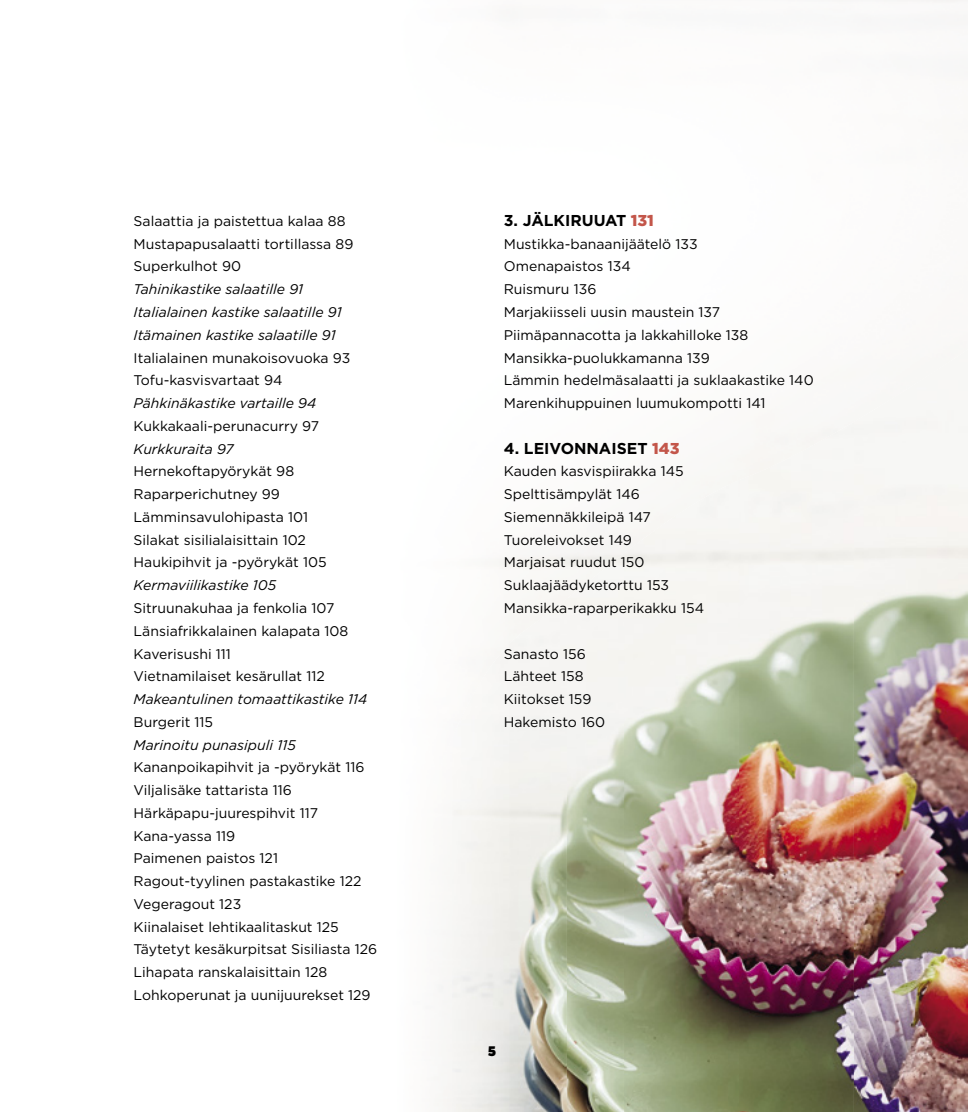
<style>
.page{position:relative;width:968px;height:1112px;background:#fff}
.page>*{position:absolute;margin:0;border:0;box-sizing:border-box;transform-origin:0 0}
.t1{font:700 15.75px "Gotham";color:#000}
.t2{font:14px/22.8px "Gotham";color:#000}
.t3{font:italic 14px/22.8px "Gotham";color:#000}
.t4{font:800 14px "Fat Frank";color:#000}
.s1{font-weight:900;color:#c3564a}
</style>
<div class="page">
<img style="left:853px;top:410px;width:114px;height:701px">
<img style="left:739px;top:471px;width:114px;height:640px">
<img style="left:624px;top:512px;width:115px;height:599px">
<img style="left:566px;top:588px;width:58px;height:523px">
<img style="left:509px;top:644px;width:57px;height:467px">
<div style="left:437px;top:765px;width:15px;height:346px;background:#f8f7f6"></div>
<div style="left:493px;top:487px;width:188px;height:101px;background:#f8f8f5"></div>
<div style="left:717px;top:410px;width:194px;height:61px;background:#f7f7f5"></div>
<div style="left:681px;top:470px;width:81px;height:42px;background:#f7f7f4"></div>
<div style="left:451px;top:643px;width:58px;height:122px;background:#f8f8f6"></div>
<div style="left:508px;top:588px;width:72px;height:56px;background:#f7f6f3"></div>
<img style="left:437px;top:765px;width:4px;height:117px">
<p class="t2" style="left:134px;top:209px;width:221px">Salaattia ja paistettua kalaa 88<br>Mustapapusalaatti tortillassa 89<br>Superkulhot 90</p>
<p class="t3" style="left:134px;top:277px;width:210px">Tahinikastike salaatille 91<br>Italialainen kastike salaatille 91<br>Itämainen kastike salaatille 91</p>
<p class="t2" style="left:134px;top:346px;width:218px">Italialainen munakoisovuoka 93<br>Tofu-kasvisvartaat 94</p>
<p class="t3" style="left:134px;top:391px;width:184px">Pähkinäkastike vartaille 94</p>
<p class="t2" style="left:134px;top:414px;width:187px">Kukkakaali-perunacurry 97</p>
<p class="t3" style="left:134px;top:437px;width:102px">Kurkkuraita 97</p>
<p class="t2" style="left:134px;top:459px;width:194px">Hernekoftapyörykät 98<br>Raparperichutney 99<br>Lämminsavulohipasta 101<br>Silakat sisilialaisittain 102<br>Haukipihvit ja -pyörykät 105</p>
<p class="t3" style="left:134px;top:573px;width:144px">Kermaviilikastike 105</p>
<p class="t2" style="left:134px;top:596px;width:216px">Sitruunakuhaa ja fenkolia 107<br>Länsiafrikkalainen kalapata 108<br>Kaverisushi 111<br>Vietnamilaiset kesärullat 112</p>
<p class="t3" style="left:134px;top:687px;width:235px">Makeantulinen tomaattikastike 114</p>
<p class="t2" style="left:134px;top:710px;width:81px">Burgerit 115</p>
<p class="t3" style="left:134px;top:732px;width:164px">Marinoitu punasipuli 115</p>
<p class="t2" style="left:134px;top:755px;width:245px">Kananpoikapihvit ja -pyörykät 116<br>Viljalisäke tattarista 116<br>Härkäpapu-juurespihvit 117<br>Kana-yassa 119<br>Paimenen paistos 121<br>Ragout-tyylinen pastakastike 122<br>Vegeragout 123<br>Kiinalaiset lehtikaalitaskut 125<br>Täytetyt kesäkurpitsat Sisiliasta 126<br>Lihapata ranskalaisittain 128<br>Lohkoperunat ja uunijuurekset 129</p>
<p class="t1" style="left:504px;top:210px;width:151px">3. JÄLKIRUUAT <span class="s1">131</span></p>
<p class="t2" style="left:504px;top:232px;width:311px">Mustikka-banaanijäätelö 133<br>Omenapaistos 134<br>Ruismuru 136<br>Marjakiisseli uusin maustein 137<br>Piimäpannacotta ja lakkahilloke 138<br>Mansikka-puolukkamanna 139<br>Lämmin hedelmäsalaatti ja suklaakastike 140<br>Marenkihuppuinen luumukompotti 141</p>
<p class="t1" style="left:504px;top:437px;width:177px">4. LEIVONNAISET <span class="s1">143</span></p>
<p class="t2" style="left:504px;top:459px;width:202px">Kauden kasvispiirakka 145<br>Spelttisämpylät 146<br>Siemennäkkileipä 147<br>Tuoreleivokset 149<br>Marjaisat ruudut 150<br>Suklaajäädyketorttu 153<br>Mansikka-raparperikakku 154</p>
<p class="t2" style="left:504px;top:641px;width:103px">Sanasto 156<br>Lähteet 158<br>Kiitokset 159<br>Hakemisto 160</p>
<p class="t4" style="left:488px;top:1042px;width:9px">5</p>
</div>
